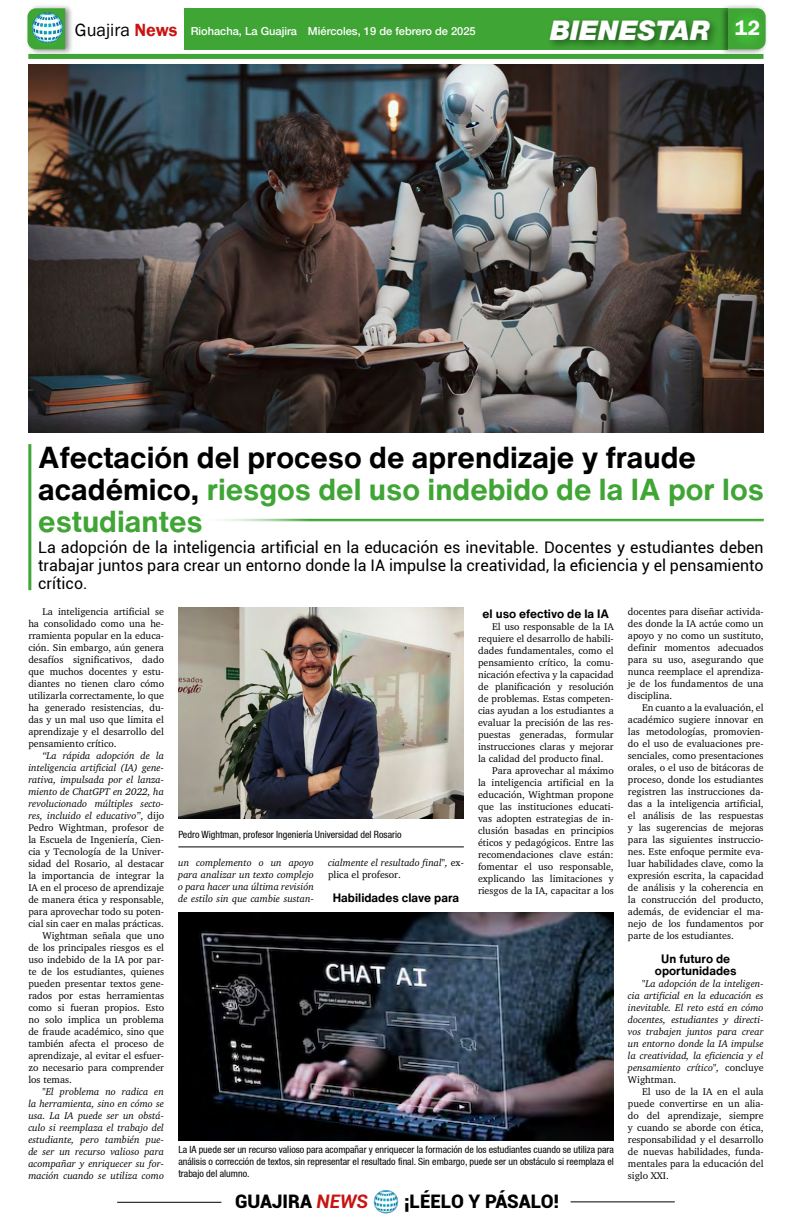
<style>
.page{position:relative;width:792px;height:1224px;background:#fff}
.page>*{position:absolute;margin:0;border:0;box-sizing:border-box;transform-origin:0 0}
.t1{font:700 29.9px/31.7px "Helvetica Now Text";color:#000}
.t2{font:italic 900 27px "Helvetica Neue";color:#fff}
.t3{font:900 18.7px "Roboto";color:#000}
.t4{font:18.2px "Franklin Gothic";color:#000}
.t5{font:16px/18px "Roboto";color:#000;text-align:justify}
.t6{font:700 12px/12px "Helvetica Now Text";color:#000;text-align:center}
.t7{font:500 11.1px "Helvetica 65";color:#fff}
.t8{font:10px/12px "Charter";color:#000;text-align:justify}
.t9{font:italic 10px/12px "Charter";color:#000;text-align:justify}
.t10{font:condensed 10px/12px "Helvetica 57";color:#000;text-align:justify}
.s1{font-weight:600;color:#c91311}
.s2{color:#3fa535}
.s3{font-style:normal}
.s4{font-weight:700;font-style:italic;color:#c91311}
</style>
<div class="page">
<hr style="left:117px;top:1202px;width:104px;height:1px;background:#000">
<hr style="left:571px;top:1201px;width:104px;height:1px;background:#000">
<img style="left:374px;top:1190px;width:24px;height:24px">
<hr style="left:196px;top:519px;width:568px;height:3px;background:#3fa535">
<hr style="left:28px;top:444px;width:3px;height:146px;background:#3fa535">
<div style="left:185px;top:8px;width:543px;height:41px;background:#3fa535"></div>
<div style="left:25px;top:3px;width:49px;height:52px;background:#000;opacity:.45"></div>
<svg style="left:27px;top:8px;width:38px;height:41px"></svg>
<div style="left:720px;top:3px;width:48px;height:52px;background:#000;opacity:.45"></div>
<svg style="left:728px;top:8px;width:38px;height:41px;background:#45af3b"></svg>
<img style="left:31px;top:11px;width:32px;height:32px">
<div style="left:28px;top:54px;width:736px;height:5px;background:#3fa535"></div>
<div style="left:546px;top:16px;width:173px;height:35px;background:#000;opacity:.45"></div>
<img style="left:28px;top:65px;width:736px;height:367px">
<img style="left:178px;top:607px;width:286px;height:212px">
<hr style="left:178px;top:847px;width:286px;height:1px;background:#000">
<img style="left:178px;top:912px;width:436px;height:229px">
<h3 class="t4" style="left:75px;top:19px;width:104px">Guajira <span class="s1">News</span></h3>
<p class="t7" style="left:191px;top:25px;width:108px">Riohacha, La Guajira</p>
<h2 class="t2" style="left:550px;top:14px;width:211px">BIENESTAR <sup>12</sup></h2>
<p class="t7" style="left:308px;top:25px;width:169px">Miércoles, 19 de febrero de 2025</p>
<h1 class="t1" style="left:38px;top:441px;width:727px">Afectación del proceso de aprendizaje y fraude académico, <span class="s2">riesgos del uso indebido de la IA por los estudiantes</span></h1>
<h3 class="t5" style="left:38px;top:538px;width:727px">La adopción de la inteligencia artificial en la educación es inevitable. Docentes y estudiantes deben trabajar juntos para crear un entorno donde la IA impulse la creatividad, la eficiencia y el pensamiento crítico.</h3>
<p class="t8" style="left:28px;top:605px;width:137px;text-indent:14px">La inteligencia artificial se ha consolidado como una he&shy;rramienta popular en la educa&shy;ción. Sin embargo, aún genera desafíos significativos, dado que muchos docentes y estu&shy;diantes no tienen claro cómo utilizarla correctamente, lo que ha generado resistencias, du&shy;das y un mal uso que limita el aprendizaje y el desarrollo del pensamiento crítico.</p>
<p class="t9" style="left:43px;top:749px;width:123px">“La rápida adopción de la</p>
<p class="t9" style="left:28px;top:761px;width:137px">inteligencia artificial (IA) gene-</p>
<p class="t9" style="left:28px;top:773px;width:137px">rativa, impulsada por el lanza-</p>
<p class="t9" style="left:28px;top:785px;width:137px">miento de ChatGPT en 2022, ha</p>
<p class="t9" style="left:28px;top:797px;width:137px">revolucionado múltiples secto-</p>
<p class="t9" style="left:28px;top:809px;width:137px">res, incluido el educativo”<span class="s3">, dijo</span></p>
<p class="t8" style="left:28px;top:821px;width:137px">Pedro Wightman, profesor de</p>
<p class="t8" style="left:28px;top:833px;width:137px">la Escuela de Ingeniería, Cien-</p>
<p class="t8" style="left:28px;top:845px;width:137px">cia y Tecnología de la Univer-</p>
<p class="t8" style="left:28px;top:857px;width:137px">sidad del Rosario, al destacar</p>
<p class="t8" style="left:28px;top:869px;width:137px">la importancia de integrar la</p>
<p class="t8" style="left:28px;top:881px;width:137px">IA en el proceso de aprendizaje</p>
<p class="t8" style="left:28px;top:893px;width:137px">de manera ética y responsable,</p>
<p class="t8" style="left:28px;top:905px;width:137px">para aprovechar todo su poten-</p>
<p class="t8" style="left:28px;top:917px;width:137px">cial sin caer en malas prácticas.</p>
<p class="t8" style="left:43px;top:929px;width:123px">Wightman señala que uno</p>
<p class="t8" style="left:28px;top:941px;width:137px">de los principales riesgos es el</p>
<p class="t8" style="left:28px;top:953px;width:137px">uso indebido de la IA por par-</p>
<p class="t8" style="left:28px;top:965px;width:137px">te de los estudiantes, quienes</p>
<p class="t8" style="left:28px;top:977px;width:137px">pueden presentar textos gene-</p>
<p class="t8" style="left:28px;top:989px;width:137px">rados por estas herramientas</p>
<p class="t8" style="left:28px;top:1001px;width:137px">como si fueran propios. Esto</p>
<p class="t8" style="left:28px;top:1013px;width:137px">no solo implica un problema</p>
<p class="t8" style="left:28px;top:1025px;width:137px">de fraude académico, sino que</p>
<p class="t8" style="left:28px;top:1037px;width:137px">también afecta el proceso de</p>
<p class="t8" style="left:28px;top:1049px;width:137px">aprendizaje, al evitar el esfuer-</p>
<p class="t8" style="left:28px;top:1061px;width:137px">zo necesario para comprender</p>
<p class="t8" style="left:28px;top:1073px;width:45px">los temas.</p>
<p class="t9" style="left:28px;top:1085px;width:137px;text-indent:14px">"El problema no radica en la herramienta, sino en cómo se usa. La IA puede ser un obstá&shy;culo si reemplaza el trabajo del estudiante, pero también pue&shy;de ser un recurso valioso para acompañar y enriquecer su for&shy;mación cuando se utiliza como</p>
<p class="t10" style="left:178px;top:828px;width:225px">Pedro Wightman, profesor Ingeniería Universidad del Rosario</p>
<p class="t9" style="left:178px;top:856px;width:137px">un complemento o un apoyo para analizar un texto complejo o para hacer una última revisión de estilo sin que cambie sustan-</p>
<p class="t9" style="left:328px;top:856px;width:137px">cialmente el resultado final", <span class="s3">ex&shy;plica el profesor.</span></p>
<p class="t6" style="left:333px;top:891px;width:128px">Habilidades clave para</p>
<p class="t6" style="left:483px;top:607px;width:128px">el uso efectivo de la IA</p>
<p class="t8" style="left:478px;top:620px;width:137px;text-indent:14px">El uso responsable de la IA requiere el desarrollo de habili&shy;dades fundamentales, como el pensamiento crítico, la comu&shy;nicación efectiva y la capacidad de planificación y resolución de problemas. Estas competen&shy;cias ayudan a los estudiantes a evaluar la precisión de las res&shy;puestas generadas, formular instrucciones claras y mejorar la calidad del producto final.</p>
<p class="t8" style="left:478px;top:764px;width:137px;text-indent:14px">Para aprovechar al máximo la inteligencia artificial en la educación, Wightman propone que las instituciones educati&shy;vas adopten estrategias de in&shy;clusión basadas en principios éticos y pedagógicos. Entre las recomendaciones clave están: fomentar el uso responsable, explicando las limitaciones y riesgos de la IA, capacitar a los</p>
<p class="t10" style="left:178px;top:1143px;width:437px">La IA puede ser un recurso valioso para acompañar y enriquecer la formación de los estudiantes cuando se utiliza para análisis o corrección de textos, sin representar el resultado final. Sin embargo, puede ser un obstáculo si reemplaza el trabajo del alumno.</p>
<h3 class="t3" style="left:235px;top:1189px;width:134px">GUAJIRA <span class="s4">NEWS</span></h3>
<h3 class="t3" style="left:404px;top:1189px;width:157px">¡LÉELO Y PÁSALO!</h3>
<p class="t8" style="left:628px;top:605px;width:137px">docentes para diseñar activida&shy;des donde la IA actúe como un apoyo y no como un sustituto, definir momentos adecuados para su uso, asegurando que nunca reemplace el aprendiza&shy;je de los fundamentos de una disciplina.</p>
<p class="t8" style="left:628px;top:701px;width:137px;text-indent:14px">En cuanto a la evaluación, el académico sugiere innovar en las metodologías, promovien&shy;do el uso de evaluaciones pre&shy;senciales, como presentaciones orales, o el uso de bitácoras de proceso, donde los estudiantes registren las instrucciones da&shy;das a la inteligencia artificial, el análisis de las respuestas y las sugerencias de mejoras para las siguientes instruccio&shy;nes. Este enfoque permite eva&shy;luar habilidades clave, como la expresión escrita, la capacidad de análisis y la coherencia en la construcción del producto, además, de evidenciar el ma&shy;nejo de los fundamentos por parte de los estudiantes.</p>
<p class="t6" style="left:655px;top:952px;width:83px">Un futuro de oportunidades</p>
<p class="t9" style="left:628px;top:977px;width:137px;text-indent:14px">"La adopción de la inteligen&shy;cia artificial en la educación es inevitable. El reto está en cómo docentes, estudiantes y directi&shy;vos trabajen juntos para crear un entorno donde la IA impulse la creatividad, la eficiencia y el pensamiento crítico", <span class="s3">concluye Wightman.</span></p>
<p class="t8" style="left:628px;top:1085px;width:137px;text-indent:14px">El uso de la IA en el aula puede convertirse en un alia&shy;do del aprendizaje, siempre y cuando se aborde con ética, responsabilidad y el desarrollo de nuevas habilidades, funda&shy;mentales para la educación del siglo XXI.</p>
</div>
